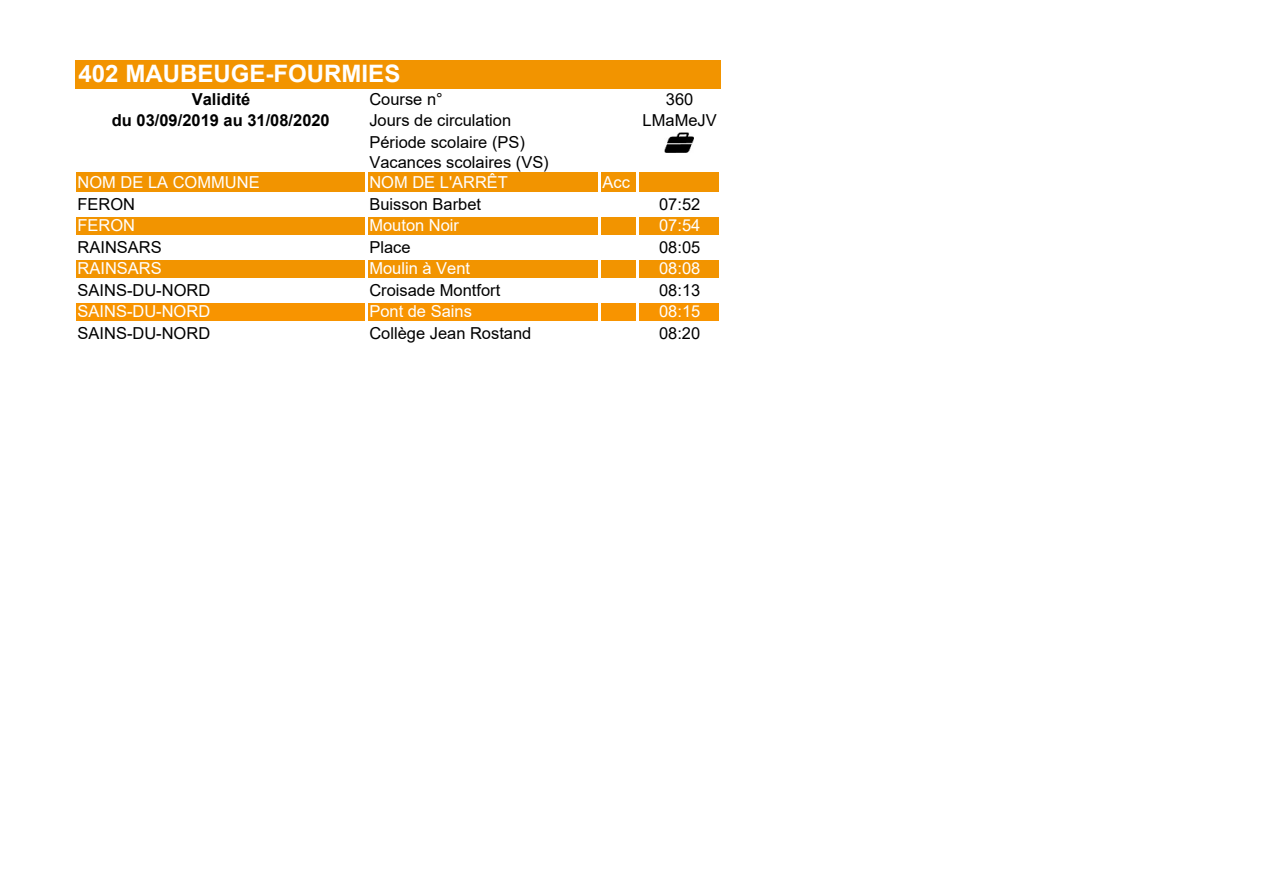
<style>
.page{position:relative;width:1263px;height:893px;background:#fff}
.page>*{position:absolute;margin:0;border:0;box-sizing:border-box;transform-origin:0 0}
.t1{font:700 24px "Arial";color:#fff}
.t2{font:16.5px/20.4px "Arial";color:#000}
.t3{font:16.5px "Arial";color:#fff}
.t4{font:700 16.5px "Arial";color:#000}
</style>
<div class="page">
<div style="left:75px;top:60px;width:645px;height:29px;background:#f29400"></div>
<div style="left:75px;top:172px;width:645px;height:22px;background:#f29400"></div>
<div style="left:75px;top:215px;width:645px;height:22px;background:#f29400"></div>
<div style="left:75px;top:258px;width:645px;height:22px;background:#f29400"></div>
<div style="left:75px;top:301px;width:645px;height:22px;background:#f89400"></div>
<hr style="left:73px;top:172px;width:3px;height:174px;background:#fff">
<hr style="left:365px;top:172px;width:3px;height:174px;background:#fff">
<hr style="left:598px;top:172px;width:3px;height:174px;background:#fff">
<hr style="left:636px;top:172px;width:3px;height:174px;background:#fff">
<hr style="left:719px;top:172px;width:3px;height:174px;background:#fff">
<hr style="left:76px;top:192px;width:646px;height:3px;background:#fff">
<hr style="left:76px;top:214px;width:646px;height:3px;background:#fff">
<hr style="left:76px;top:235px;width:646px;height:3px;background:#fff">
<hr style="left:76px;top:257px;width:646px;height:3px;background:#fff">
<hr style="left:76px;top:278px;width:646px;height:3px;background:#fff">
<hr style="left:76px;top:300px;width:646px;height:3px;background:#fff">
<hr style="left:76px;top:321px;width:646px;height:3px;background:#fff">
<img style="left:665px;top:133px;width:29px;height:20px">
<p class="t1" style="left:79px;top:57px;width:323px">402 MAUBEUGE-FOURMIES</p>
<p class="t4" style="left:192px;top:87px;width:60px">Validité</p>
<p class="t2" style="left:369px;top:88px;width:75px">Course n°</p>
<p class="t2" style="left:666px;top:88px;width:29px">360</p>
<p class="t4" style="left:112px;top:109px;width:219px">du 03/09/2019 au 31/08/2020</p>
<p class="t2" style="left:369px;top:110px;width:143px">Jours de circulation</p>
<p class="t2" style="left:643px;top:110px;width:76px">LMaMeJV</p>
<p class="t2" style="left:369px;top:132px;width:181px">Période scolaire (PS)<br>Vacances scolaires (VS)</p>
<p class="t3" style="left:78px;top:171px;width:184px">NOM DE LA COMMUNE</p>
<p class="t3" style="left:369px;top:171px;width:140px">NOM DE L'ARRÊT</p>
<p class="t3" style="left:603px;top:171px;width:29px">Acc</p>
<p class="t2" style="left:78px;top:194px;width:59px">FERON</p>
<p class="t2" style="left:369px;top:194px;width:113px">Buisson Barbet</p>
<p class="t2" style="left:659px;top:194px;width:43px">07:52</p>
<p class="t3" style="left:78px;top:214px;width:59px">FERON</p>
<p class="t3" style="left:369px;top:214px;width:91px">Mouton Noir</p>
<p class="t3" style="left:659px;top:214px;width:43px">07:54</p>
<p class="t2" style="left:78px;top:237px;width:86px">RAINSARS</p>
<p class="t2" style="left:369px;top:237px;width:43px">Place</p>
<p class="t2" style="left:659px;top:237px;width:43px">08:05</p>
<p class="t3" style="left:78px;top:257px;width:86px">RAINSARS</p>
<p class="t3" style="left:369px;top:257px;width:102px">Moulin à Vent</p>
<p class="t3" style="left:659px;top:257px;width:43px">08:08</p>
<p class="t2" style="left:78px;top:280px;width:134px">SAINS-DU-NORD</p>
<p class="t2" style="left:369px;top:280px;width:132px">Croisade Montfort</p>
<p class="t2" style="left:659px;top:280px;width:43px">08:13</p>
<p class="t3" style="left:78px;top:300px;width:134px">SAINS-DU-NORD</p>
<p class="t3" style="left:369px;top:300px;width:104px">Pont de Sains</p>
<p class="t3" style="left:659px;top:300px;width:43px">08:15</p>
<p class="t2" style="left:78px;top:323px;width:134px">SAINS-DU-NORD</p>
<p class="t2" style="left:369px;top:323px;width:164px">Collège Jean Rostand</p>
<p class="t2" style="left:659px;top:323px;width:43px">08:20</p>
</div>
